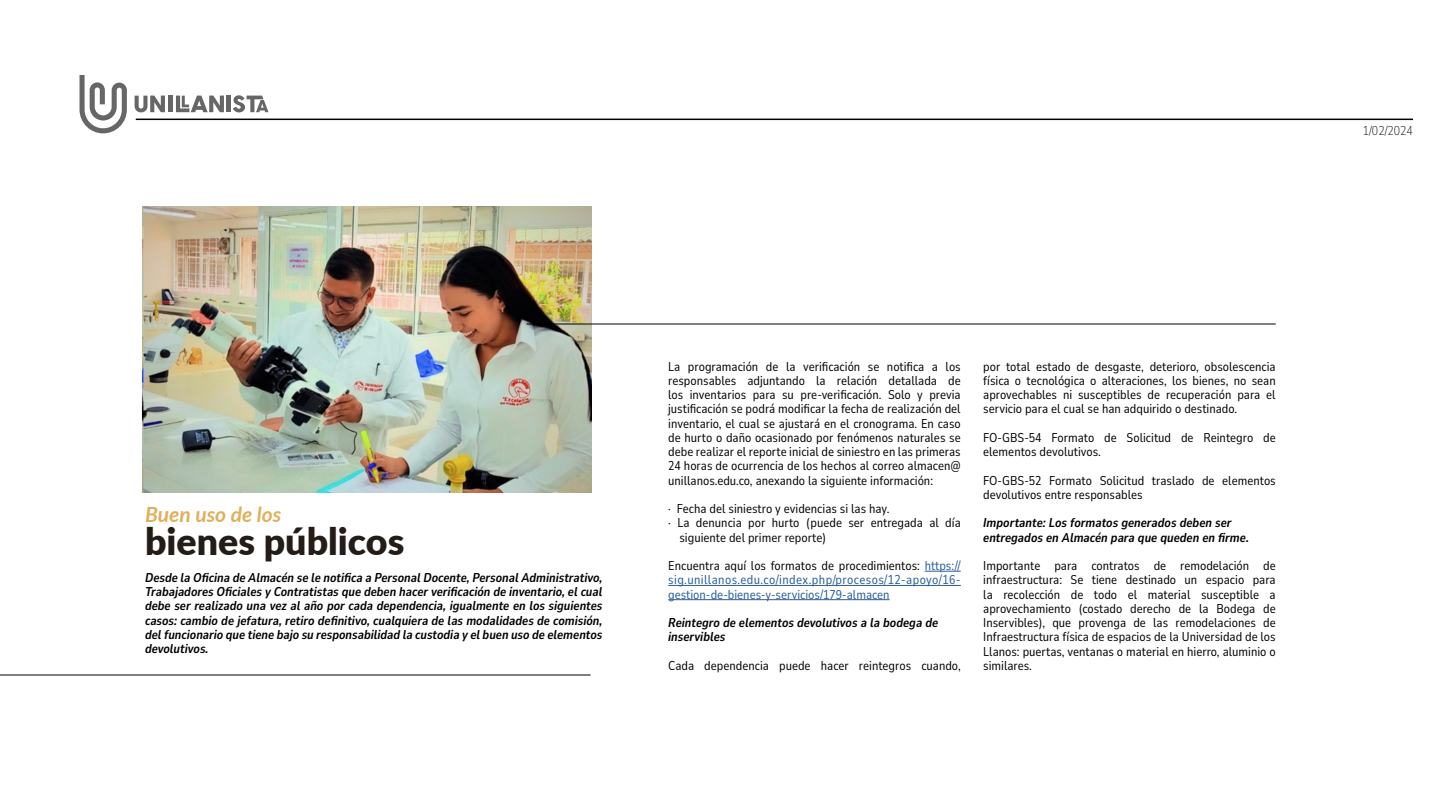
<style>
.page{position:relative;width:1440px;height:810px;background:#fff}
.page>*{position:absolute;margin:0;border:0;box-sizing:border-box;transform-origin:0 0}
.t1{font:900 37.5px "Lato";color:#241c17}
.t2{font:italic 700 21px "Lato";color:#e0b05b}
.t3{font:12.75px/14.2px "Nunito Sans 10 pt Condensed";color:#000;text-align:justify}
.t4{font:italic 700 12.75px/14.2px "Nunito Sans 10 pt Condensed";color:#000}
.t5{font:12.75px/14.2px "Nunito Sans 10 pt Condensed";color:#275b9b;text-align:justify}
.t6{font:200 12.75px "Nunito Sans 10 pt Condensed";color:#000}
.s1{color:#000}
</style>
<div class="page">
<hr style="left:136px;top:119px;width:1277px;height:1px;background:#000">
<div style="left:168px;top:96px;width:5px;height:16px;background:#666"></div>
<svg style="left:176px;top:96px;width:48px;height:16px"></svg>
<hr style="left:227px;top:96px;width:4px;height:16px;background:#666">
<svg style="left:233px;top:95px;width:35px;height:17px"></svg>
<svg style="left:135px;top:96px;width:30px;height:16px"></svg>
<svg style="left:80px;top:75px;width:47px;height:58px"></svg>
<img style="left:142px;top:206px;width:449px;height:287px">
<hr style="left:925px;top:571px;width:36px;height:1px;background:#275b9b">
<hr style="left:668px;top:585px;width:293px;height:1px;background:#275b9b">
<hr style="left:668px;top:599px;width:222px;height:1px;background:#275b9b">
<hr style="left:526px;top:324px;width:750px;height:1px;background:#000">
<hr style="left:0;top:675px;width:591px;height:1px;background:#000">
<p class="t6" style="left:1363px;top:122px;width:52px">1/02/2024</p>
<h2 class="t2" style="left:145px;top:499px;width:138px">Buen uso de los</h2>
<h1 class="t1" style="left:145px;top:513px;width:261px">bienes públicos</h1>
<p class="t4" style="left:145px;top:570px;width:459px;text-align:justify">Desde la Oficina de Almacén se le notifica a Personal Docente, Personal Administrativo, Trabajadores Oficiales y Contratistas que deben hacer verificación de inventario, el cual debe ser realizado una vez al año por cada dependencia, igualmente en los siguientes casos: cambio de jefatura, retiro definitivo, cualquiera de las modalidades de comisión, del funcionario que tiene bajo su responsabilidad la custodia y el buen uso de elementos devolutivos.</p>
<p class="t3" style="left:668px;top:359px;width:294px">La programación de la verificación se notifica a los responsables adjuntando la relación detallada de los inventarios para su pre-verificación. Solo y previa justificación se podrá modificar la fecha de realización del inventario, el cual se ajustará en el cronograma. En caso de hurto o daño ocasionado por fenómenos naturales se debe realizar el reporte inicial de siniestro en las primeras 24 horas de ocurrencia de los hechos al correo almacen@ unillanos.edu.co, anexando la siguiente información:</p>
<p class="t3" style="left:668px;top:501px;width:223px">· Fecha del siniestro y evidencias si las hay.</p>
<p class="t3" style="left:668px;top:515px;width:294px">· La denuncia por hurto (puede ser entregada al día</p>
<p class="t3" style="left:679px;top:530px;width:148px">siguiente del primer reporte)</p>
<p class="t5" style="left:668px;top:558px;width:294px"><span class="s1">Encuentra aquí los formatos de procedimientos:</span> https:// sig.unillanos.edu.co/index.php/procesos/12-apoyo/16- gestion-de-bienes-y-servicios/179-almacen</p>
<p class="t4" style="left:668px;top:615px;width:272px">Reintegro de elementos devolutivos a la bodega de inservibles</p>
<p class="t3" style="left:668px;top:658px;width:294px">Cada dependencia puede hacer reintegros cuando,</p>
<p class="t3" style="left:983px;top:359px;width:294px">por total estado de desgaste, deterioro, obsolescencia física o tecnológica o alteraciones, los bienes, no sean aprovechables ni susceptibles de recuperación para el servicio para el cual se han adquirido o destinado.</p>
<p class="t3" style="left:983px;top:430px;width:294px">FO-GBS-54 Formato de Solicitud de Reintegro de elementos devolutivos.</p>
<p class="t3" style="left:983px;top:473px;width:294px">FO-GBS-52 Formato Solicitud traslado de elementos devolutivos entre responsables</p>
<p class="t4" style="left:983px;top:515px;width:267px">Importante: Los formatos generados deben ser entregados en Almacén para que queden en firme.</p>
<p class="t3" style="left:983px;top:558px;width:294px">Importante para contratos de remodelación de infraestructura: Se tiene destinado un espacio para la recolección de todo el material susceptible a aprovechamiento (costado derecho de la Bodega de Inservibles), que provenga de las remodelaciones de Infraestructura física de espacios de la Universidad de los Llanos: puertas, ventanas o material en hierro, aluminio o similares.</p>
</div>
